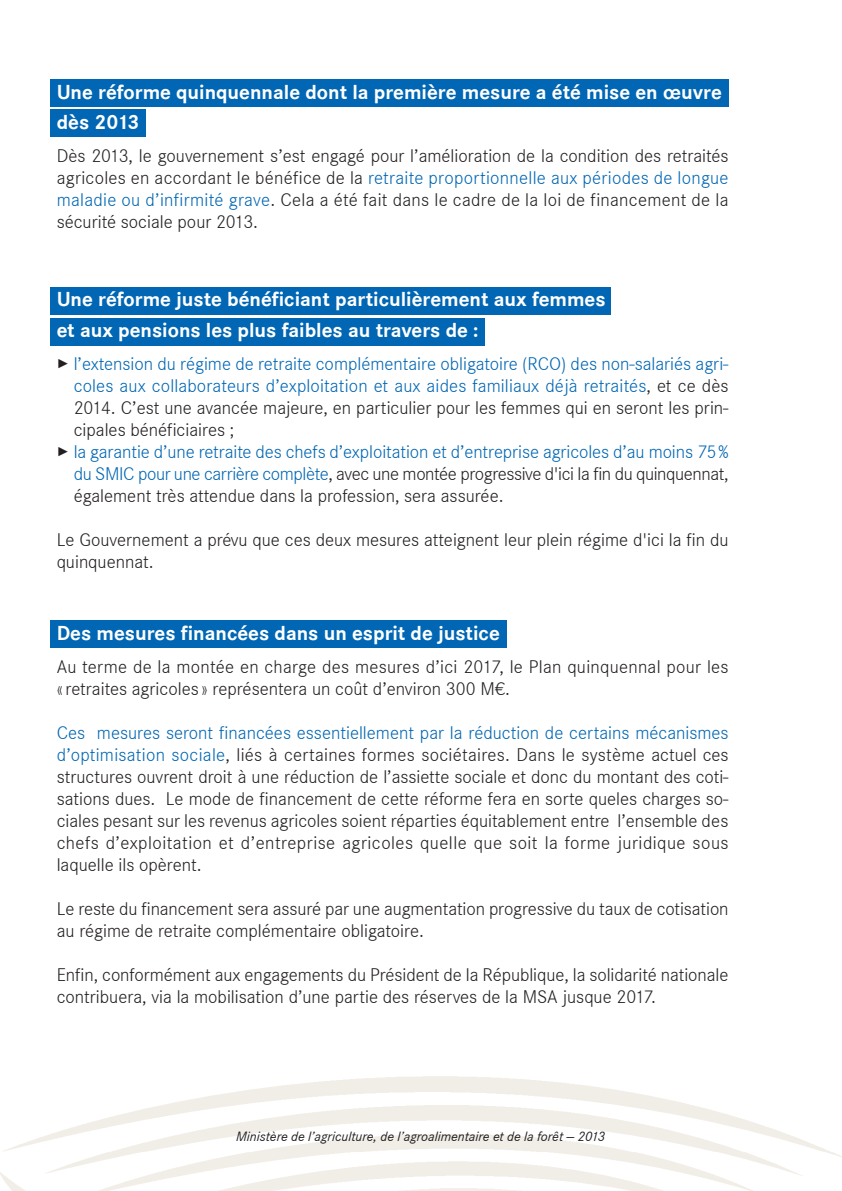
<style>
.page{position:relative;width:842px;height:1191px;background:#fff}
.page>*{position:absolute;margin:0;border:0;box-sizing:border-box;transform-origin:0 0}
.t1{font:700 21px/30px "Corporate S";color:#fff}
.t2{font:300 19px/22px "Corporate S";color:#231f20}
.t3{font:300 19px/22px "Corporate S";color:#0166b3;text-align:justify}
.t4{font:italic 14px "Corporate S";color:#231f20}
.s1{color:#0166b3}
.s2{color:#231f20}
</style>
<div class="page">
<div style="left:50px;top:621px;width:457px;height:27px;background:#0166b3"></div>
<div style="left:50px;top:318px;width:435px;height:27px;background:#0166b3"></div>
<div style="left:50px;top:287px;width:560px;height:28px;background:#0166b3"></div>
<div style="left:50px;top:109px;width:96px;height:28px;background:#0166b3"></div>
<div style="left:50px;top:79px;width:678px;height:27px;background:#0166b3"></div>
<p class="t1" style="left:57px;top:77px;width:667px">Une réforme quinquennale dont la première mesure a été mise en œuvre dès 2013</p>
<p class="t2" style="left:57px;top:145px;width:673px;text-align:justify">Dès 2013, le gouvernement s’est engagé pour l’amélioration de la condition des retraités agricoles en accordant le bénéfice de la <span class="s1">retraite proportionnelle aux périodes de longue maladie ou d’infirmité grave</span>. Cela a été fait dans le cadre de la loi de financement de la sécurité sociale pour 2013.</p>
<p class="t1" style="left:57px;top:284px;width:550px">Une réforme juste bénéficiant particulièrement aux femmes et aux pensions les plus faibles au travers de :</p>
<p class="t3" style="left:74px;top:352px;width:656px;text-indent:-17px"><span class="s2">✓</span> l’extension du régime de retraite complémentaire obligatoire (RCO) des non-salariés agri&shy;coles aux collaborateurs d’exploitation et aux aides familiaux déjà retraités<span class="s2">, et ce dès 2014. C’est une avancée majeure, en particulier pour les femmes qui en seront les prin&shy;cipales bénéficiaires ;</span></p>
<p class="t3" style="left:74px;top:440px;width:656px;text-indent:-17px"><span class="s2">✓</span> la garantie d’une retraite des chefs d’exploitation et d’entreprise agricoles d’au moins 75% du SMIC pour une carrière complète<span class="s2">, avec une montée progressive d'ici la fin du quinquennat, également très attendue dans la profession, sera assurée.</span></p>
<p class="t2" style="left:57px;top:528px;width:673px">Le Gouvernement a prévu que ces deux mesures atteignent leur plein régime d'ici la fin du quinquennat.</p>
<p class="t1" style="left:57px;top:618px;width:445px">Des mesures financées dans un esprit de justice</p>
<p class="t2" style="left:57px;top:656px;width:673px">Au terme de la montée en charge des mesures d’ici 2017, le Plan quinquennal pour les «retraites agricoles » représentera un coût d’environ 300 M€.</p>
<p class="t2" style="left:57px;top:722px;width:673px;text-align:justify"><span class="s1">Ces mesures seront financées essentiellement par la réduction de certains mécanismes d’optimisation sociale</span>, liés à certaines formes sociétaires. Dans le système actuel ces structures ouvrent droit à une réduction de l’assiette sociale et donc du montant des coti&shy;sations dues. Le mode de financement de cette réforme fera en sorte queles charges so&shy;ciales pesant sur les revenus agricoles soient réparties équitablement entre l’ensemble des chefs d’exploitation et d’entreprise agricoles quelle que soit la forme juridique sous laquelle ils opèrent.</p>
<p class="t2" style="left:57px;top:898px;width:673px">Le reste du financement sera assuré par une augmentation progressive du taux de cotisation au régime de retraite complémentaire obligatoire.</p>
<p class="t2" style="left:57px;top:964px;width:673px">Enfin, conformément aux engagements du Président de la République, la solidarité nationale contribuera, via la mobilisation d’une partie des réserves de la MSA jusque 2017.</p>
<p class="t4" style="left:236px;top:1128px;width:370px">Ministère de l’agriculture, de l’agroalimentaire et de la forêt — 2013</p>
</div>
